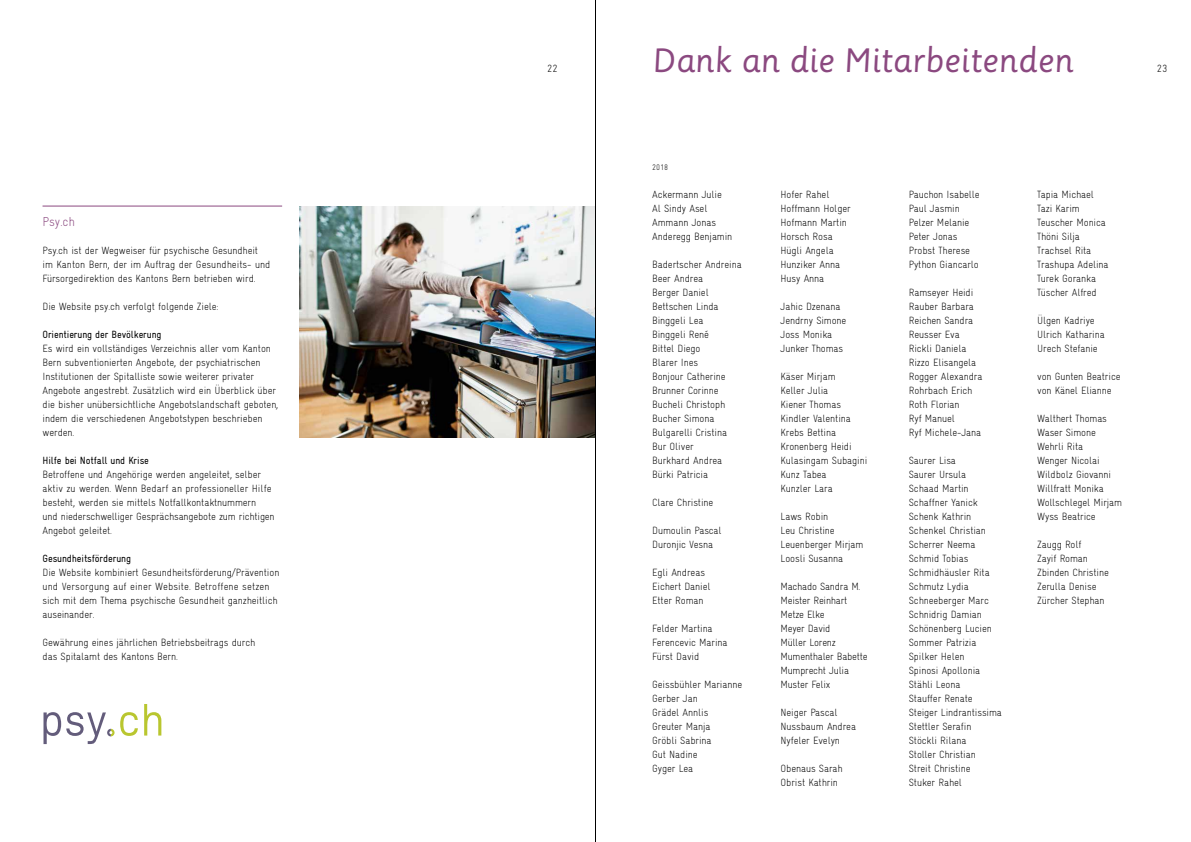
<style>
.page{position:relative;width:1191px;height:842px;background:#fff}
.page>*{position:absolute;margin:0;border:0;box-sizing:border-box;transform-origin:0 0}
.t1{font:33px "Sassoon Primary";color:#8b4980}
.t2{font:300 condensed 13px "Gravur";color:#8b4980}
.t3{font:300 condensed 10.5px/14px "Gravur";letter-spacing:-.01em;color:#000}
.t4{font:condensed 10.5px "Gravur";letter-spacing:-.01em;color:#000}
.t5{font:300 condensed 8px "Gravur";color:#000}
</style>
<div class="page">
<hr style="left:43px;top:206px;width:239px;height:1px;background:#8b4980">
<img style="left:299px;top:206px;width:296px;height:231px">
<svg style="left:144px;top:704px;width:17px;height:31px"></svg>
<svg style="left:43px;top:712px;width:95px;height:32px"></svg>
<hr style="left:595px;top:0;width:1px;height:842px;background:#000">
<p class="t2" style="left:43px;top:214px;width:34px">Psy.ch</p>
<p class="t3" style="left:43px;top:244px;width:229px">Psy.ch ist der Wegweiser für psychische Gesundheit im Kanton Bern, der im Auftrag der Gesundheits- und<br>Fürsorgedirektion des Kantons Bern betrieben wird.</p>
<p class="t3" style="left:43px;top:300px;width:177px">Die Website psy.ch verfolgt folgende Ziele:</p>
<p class="t4" style="left:43px;top:329px;width:120px">Orientierung der Bevölkerung</p>
<p class="t3" style="left:43px;top:342px;width:237px">Es wird ein vollständiges Verzeichnis aller vom Kanton Bern subventionierten Angebote, der psychiatrischen Institutionen der Spitalliste sowie weiterer privater Angebote angestrebt. Zusätzlich wird ein Überblick über die bisher unübersichtliche Angebotslandschaft geboten, indem die verschiedenen Angebotstypen beschrieben werden.</p>
<p class="t4" style="left:43px;top:455px;width:108px">Hilfe bei Notfall und Krise</p>
<p class="t3" style="left:43px;top:468px;width:234px">Betroffene und Angehörige werden angeleitet, selber aktiv zu werden. Wenn Bedarf an professioneller Hilfe besteht, werden sie mittels Notfallkontaktnummern<br>und niederschwelliger Gesprächsangebote zum richtigen Angebot geleitet.</p>
<p class="t4" style="left:43px;top:553px;width:90px">Gesundheitsförderung</p>
<p class="t3" style="left:43px;top:565px;width:238px">Die Website kombiniert Gesundheitsförderung/Prävention und Versorgung auf einer Website. Betroffene setzen sich mit dem Thema psychische Gesundheit ganzheitlich auseinander.</p>
<p class="t3" style="left:43px;top:635px;width:214px">Gewährung eines jährlichen Betriebsbeitrags durch das Spitalamt des Kantons Bern.</p>
<p class="t3" style="left:547px;top:62px;width:12px">22</p>
<h1 class="t1" style="left:652px;top:41px;width:423px">Dank an die Mitarbeitenden</h1>
<p class="t3" style="left:1157px;top:62px;width:12px">23</p>
<p class="t5" style="left:652px;top:163px;width:18px">2018</p>
<p class="t3" style="left:652px;top:188px;width:82px">Ackermann Julie<br>Al Sindy Asel<br>Ammann Jonas<br>Anderegg Benjamin</p>
<p class="t3" style="left:652px;top:258px;width:91px">Badertscher Andreina<br>Beer Andrea<br>Berger Daniel<br>Bettschen Linda<br>Binggeli Lea<br>Binggeli René<br>Bittel Diego<br>Blarer Ines<br>Bonjour Catherine<br>Brunner Corinne<br>Bucheli Christoph<br>Bucher Simona<br>Bulgarelli Cristina<br>Bur Oliver<br>Burkhard Andrea<br>Bürki Patricia</p>
<p class="t3" style="left:652px;top:495px;width:63px">Clare Christine</p>
<p class="t3" style="left:652px;top:523px;width:71px">Dumoulin Pascal<br>Duronjic Vesna</p>
<p class="t3" style="left:652px;top:565px;width:60px">Egli Andreas<br>Eichert Daniel<br>Etter Roman</p>
<p class="t3" style="left:652px;top:621px;width:77px">Felder Martina<br>Ferencevic Marina<br>Fürst David</p>
<p class="t3" style="left:652px;top:677px;width:92px">Geissbühler Marianne<br>Gerber Jan<br>Grädel Annlis<br>Greuter Manja<br>Gröbli Sabrina<br>Gut Nadine<br>Gyger Lea</p>
<p class="t3" style="left:780px;top:187px;width:72px">Hofer Rahel<br>Hoffmann Holger<br>Hofmann Martin<br>Horsch Rosa<br>Hügli Angela<br>Hunziker Anna<br>Husy Anna</p>
<p class="t3" style="left:780px;top:299px;width:67px">Jahic Dzenana<br>Jendrny Simone<br>Joss Monika<br>Junker Thomas</p>
<p class="t3" style="left:780px;top:369px;width:88px">Käser Mirjam<br>Keller Julia<br>Kiener Thomas<br>Kindler Valentina<br>Krebs Bettina<br>Kronenberg Heidi<br>Kulasingam Subagini<br>Kunz Tabea<br>Kunzler Lara</p>
<p class="t3" style="left:780px;top:509px;width:84px">Laws Robin<br>Leu Christine<br>Leuenberger Mirjam<br>Loosli Susanna</p>
<p class="t3" style="left:780px;top:579px;width:89px">Machado Sandra M.<br>Meister Reinhart<br>Metze Elke<br>Meyer David<br>Müller Lorenz<br>Mumenthaler Babette<br>Mumprecht Julia<br>Muster Felix</p>
<p class="t3" style="left:780px;top:705px;width:77px">Neiger Pascal<br>Nussbaum Andrea<br>Nyfeler Evelyn</p>
<p class="t3" style="left:780px;top:761px;width:64px">Obenaus Sarah<br>Obrist Kathrin</p>
<p class="t3" style="left:909px;top:187px;width:72px">Pauchon Isabelle<br>Paul Jasmin<br>Pelzer Melanie<br>Peter Jonas<br>Probst Therese<br>Python Giancarlo</p>
<p class="t3" style="left:909px;top:285px;width:75px">Ramseyer Heidi<br>Rauber Barbara<br>Reichen Sandra<br>Reusser Eva<br>Rickli Daniela<br>Rizzo Elisangela<br>Rogger Alexandra<br>Rohrbach Erich<br>Roth Florian<br>Ryf Manuel<br>Ryf Michele-Jana</p>
<p class="t3" style="left:909px;top:453px;width:95px">Saurer Lisa<br>Saurer Ursula<br>Schaad Martin<br>Schaffner Yanick<br>Schenk Kathrin<br>Schenkel Christian<br>Scherrer Neema<br>Schmid Tobias<br>Schmidhäusler Rita<br>Schmutz Lydia<br>Schneeberger Marc<br>Schnidrig Damian<br>Schönenberg Lucien<br>Sommer Patrizia<br>Spilker Helen<br>Spinosi Apollonia<br>Stähli Leona<br>Stauffer Renate<br>Steiger Lindrantissima<br>Stettler Serafin<br>Stöckli Rilana<br>Stoller Christian<br>Streit Christine<br>Stuker Rahel</p>
<p class="t3" style="left:1037px;top:187px;width:73px">Tapia Michael<br>Tazi Karim<br>Teuscher Monica<br>Thöni Silja<br>Trachsel Rita<br>Trashupa Adelina<br>Turek Goranka<br>Tüscher Alfred</p>
<p class="t3" style="left:1037px;top:313px;width:69px">Ülgen Kadriye<br>Ulrich Katharina<br>Urech Stefanie</p>
<p class="t3" style="left:1037px;top:369px;width:85px">von Gunten Beatrice von Känel Elianne</p>
<p class="t3" style="left:1037px;top:411px;width:86px">Walthert Thomas<br>Waser Simone<br>Wehrli Rita<br>Wenger Nicolai<br>Wildbolz Giovanni<br>Willfratt Monika<br>Wollschlegel Mirjam<br>Wyss Beatrice</p>
<p class="t3" style="left:1037px;top:537px;width:73px">Zaugg Rolf<br>Zayif Roman<br>Zbinden Christine<br>Zerulla Denise<br>Zürcher Stephan</p>
</div>
